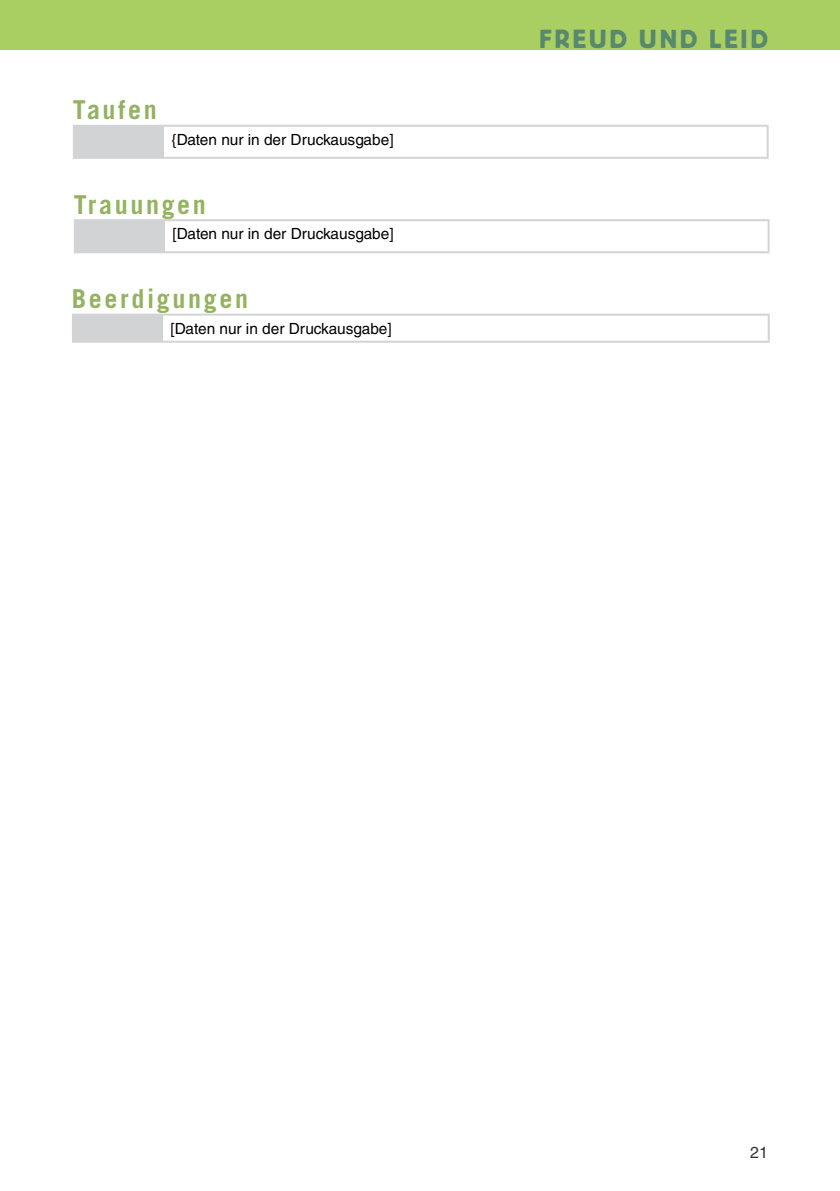
<style>
.page{position:relative;width:840px;height:1191px;background:#fff}
.page>*{position:absolute;margin:0;border:0;box-sizing:border-box;transform-origin:0 0}
.t1{font:700 26px "Trade Gothic LT Pro";letter-spacing:.1em;color:#94b261}
.t2{font:26px "Block Pro";letter-spacing:.13em;color:#58886d}
.t3{font:16px "Helvetica LT Std";color:#000}
.t4{font:15.4px "Helvetica LT Std";color:#000}
</style>
<div class="page">
<div style="left:0;top:0;width:839px;height:49px;background:#a9cf62"></div>
<div style="left:74px;top:126px;width:89px;height:32px;background:#d1d3d4"></div>
<hr style="left:73px;top:125px;width:90px;height:2px;background:#d1d3d4">
<hr style="left:73px;top:127px;width:2px;height:30px;background:#d1d3d4">
<hr style="left:163px;top:125px;width:605px;height:2px;background:#d1d3d4">
<hr style="left:766px;top:127px;width:2px;height:30px;background:#d1d3d4">
<hr style="left:73px;top:157px;width:90px;height:2px;background:#d1d3d4">
<hr style="left:163px;top:157px;width:605px;height:2px;background:#d1d3d4">
<div style="left:73px;top:315px;width:89px;height:27px;background:#d1d3d4"></div>
<hr style="left:72px;top:314px;width:90px;height:2px;background:#d1d3d4">
<hr style="left:72px;top:316px;width:2px;height:25px;background:#d1d3d4">
<hr style="left:162px;top:314px;width:607px;height:2px;background:#d1d3d4">
<hr style="left:767px;top:316px;width:2px;height:25px;background:#d1d3d4">
<hr style="left:72px;top:341px;width:90px;height:2px;background:#d1d3d4">
<hr style="left:162px;top:341px;width:607px;height:2px;background:#d1d3d4">
<div style="left:75px;top:220px;width:89px;height:32px;background:#d1d3d4"></div>
<hr style="left:74px;top:219px;width:90px;height:2px;background:#d1d3d4">
<hr style="left:74px;top:221px;width:2px;height:30px;background:#d1d3d4">
<hr style="left:164px;top:219px;width:605px;height:2px;background:#d1d3d4">
<hr style="left:767px;top:221px;width:2px;height:30px;background:#d1d3d4">
<hr style="left:74px;top:251px;width:90px;height:2px;background:#d1d3d4">
<hr style="left:164px;top:251px;width:605px;height:2px;background:#d1d3d4">
<h1 class="t1" style="left:73px;top:94px;width:85px">Taufen</h1>
<p class="t4" style="left:171px;top:130px;width:223px">{Daten nur in der Druckausgabe]</p>
<h1 class="t1" style="left:74px;top:188px;width:134px">Trauungen</h1>
<p class="t4" style="left:172px;top:225px;width:223px">[Daten nur in der Druckausgabe]</p>
<h1 class="t1" style="left:72px;top:283px;width:177px">Beerdigungen</h1>
<p class="t4" style="left:170px;top:319px;width:223px">[Daten nur in der Druckausgabe]</p>
<h1 class="t2" style="left:539px;top:22px;width:230px">FREUD UND LEID</h1>
<p class="t3" style="left:749px;top:1143px;width:19px">21</p>
</div>
